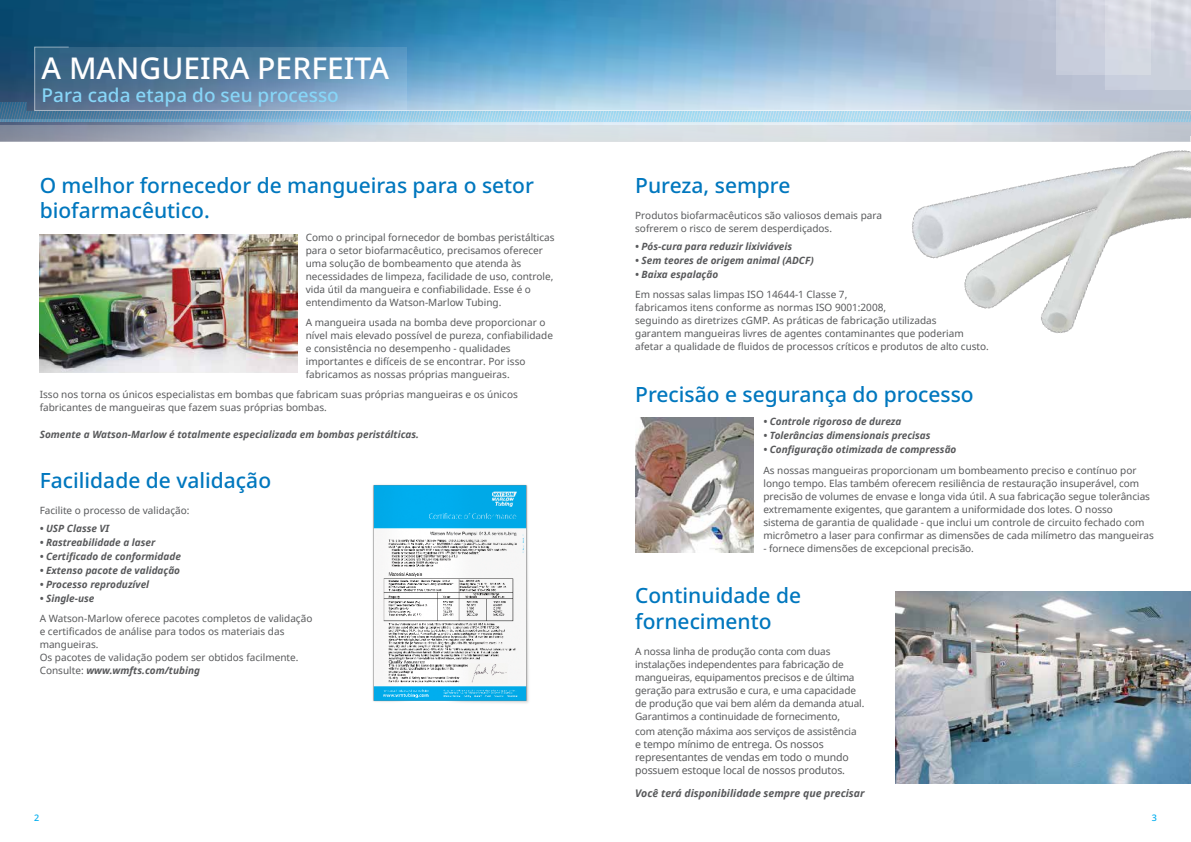
<style>
.page{position:relative;width:1191px;height:842px;background:#fff}
.page>*{position:absolute;margin:0;border:0;box-sizing:border-box;transform-origin:0 0}
.t1{font:500 30px "Noto Sans";color:#fff}
.t2{font:500 21px/26.4px "Noto Sans";color:#0077be}
.t3{font:500 19px "Noto Sans";color:#87d6f8}
.t4{font:10.5px/13px "Noto Sans";letter-spacing:-.015em;color:#58595b}
.t5{font:italic 700 10.5px "Noto Sans";color:#58595b}
.t6{font:10px/13px "Noto Sans";color:#58595b}
.t7{font:italic 700 10px "Noto Sans";color:#58595b}
.t8{font:500 9px "Noto Sans";color:#00aeef}
.s1{font-weight:700;font-style:italic}
</style>
<div class="page">
<img style="left:0;top:0;width:1191px;height:125px">
<svg style="left:0;top:125px;width:1191px;height:17px;background:#c5ccd5"></svg>
<svg style="left:0;top:102px;width:1191px;height:17px;background:#91bdd7"></svg>
<hr style="left:0;top:119px;width:1191px;height:3px;background:#9ddcf9">
<svg style="left:34px;top:46px;width:1157px;height:65px;background:#88adca"></svg>
<div style="left:1056px;top:0;width:49px;height:74px;background:#c9cfdc"></div>
<img style="left:1105px;top:0;width:86px;height:90px">
<img style="left:40px;top:235px;width:257px;height:138px">
<img style="left:635px;top:418px;width:118px;height:135px">
<img style="left:895px;top:591px;width:296px;height:193px">
<img style="left:889px;top:135px;width:302px;height:198px">
<img style="left:373px;top:484px;width:156px;height:219px">
<h1 class="t1" style="left:42px;top:47px;width:349px">A MANGUEIRA PERFEITA</h1>
<h3 class="t3" style="left:42px;top:82px;width:299px">Para cada etapa do seu processo</h3>
<h2 class="t2" style="left:40px;top:173px;width:496px;line-height:25.2px">O melhor fornecedor de mangueiras para o setor biofarmacêutico.</h2>
<p class="t6" style="left:306px;top:230px;width:250px">Como o principal fornecedor de bombas peristálticas para o setor biofarmacêutico, precisamos oferecer uma solução de bombeamento que atenda às necessidades de limpeza, facilidade de uso, controle, vida útil da mangueira e confiabilidade. Esse é o entendimento da Watson-Marlow Tubing.</p>
<p class="t6" style="left:306px;top:315px;width:249px">A mangueira usada na bomba deve proporcionar o nível mais elevado possível de pureza, confiabilidade e consistência no desempenho - qualidades importantes e difíceis de se encontrar. Por isso fabricamos as nossas próprias mangueiras.</p>
<p class="t6" style="left:40px;top:387px;width:479px">Isso nos torna os únicos especialistas em bombas que fabricam suas próprias mangueiras e os únicos fabricantes de mangueiras que fazem suas próprias bombas.</p>
<p class="t7" style="left:40px;top:427px;width:381px">Somente a Watson-Marlow é totalmente especializada em bombas peristálticas.</p>
<h2 class="t2" style="left:40px;top:468px;width:233px">Facilidade de validação</h2>
<p class="t6" style="left:40px;top:504px;width:151px">Facilite o processo de validação:</p>
<p class="t7" style="left:40px;top:521px;width:71px">• USP Classe VI</p>
<p class="t7" style="left:40px;top:535px;width:117px">• Rastreabilidade a laser</p>
<p class="t7" style="left:40px;top:549px;width:143px">• Certificado de conformidade</p>
<p class="t7" style="left:40px;top:563px;width:142px">• Extenso pacote de validação</p>
<p class="t7" style="left:40px;top:577px;width:111px">• Processo reproduzível</p>
<p class="t7" style="left:40px;top:591px;width:56px">• Single-use</p>
<p class="t6" style="left:40px;top:612px;width:274px">A Watson-Marlow oferece pacotes completos de validação e certificados de análise para todos os materiais das mangueiras.<br>Os pacotes de validação podem ser obtidos facilmente.<br>Consulte: <span class="s1">www.wmfts.com/tubing</span></p>
<h2 class="t2" style="left:635px;top:172px;width:157px">Pureza, sempre</h2>
<p class="t6" style="left:635px;top:208px;width:248px">Produtos biofarmacêuticos são valiosos demais para sofrerem o risco de serem desperdiçados.</p>
<p class="t7" style="left:635px;top:239px;width:158px">• Pós-cura para reduzir lixiviáveis</p>
<p class="t7" style="left:635px;top:253px;width:180px">• Sem teores de origem animal (ADCF)</p>
<p class="t7" style="left:635px;top:267px;width:85px">• Baixa espalação</p>
<p class="t6" style="left:635px;top:287px;width:355px">Em nossas salas limpas ISO 14644-1 Classe 7,<br>fabricamos itens conforme as normas ISO 9001:2008,<br>seguindo as diretrizes cGMP. As práticas de fabricação utilizadas<br>garantem mangueiras livres de agentes contaminantes que poderiam afetar a qualidade de fluidos de processos críticos e produtos de alto custo.</p>
<h2 class="t2" style="left:635px;top:381px;width:340px">Precisão e segurança do processo</h2>
<p class="t7" style="left:763px;top:414px;width:139px">• Controle rigoroso de dureza</p>
<p class="t7" style="left:763px;top:428px;width:169px">• Tolerâncias dimensionais precisas</p>
<p class="t7" style="left:763px;top:442px;width:194px">• Configuração otimizada de compressão</p>
<p class="t6" style="left:763px;top:463px;width:392px">As nossas mangueiras proporcionam um bombeamento preciso e contínuo por longo tempo. Elas também oferecem resiliência de restauração insuperável, com precisão de volumes de envase e longa vida útil. A sua fabricação segue tolerâncias extremamente exigentes, que garantem a uniformidade dos lotes. O nosso<br>sistema de garantia de qualidade - que inclui um controle de circuito fechado com micrômetro a laser para confirmar as dimensões de cada milímetro das mangueiras</p>
<p class="t6" style="left:763px;top:541px;width:212px">- fornece dimensões de excepcional precisão.</p>
<h2 class="t2" style="left:635px;top:582px;width:167px">Continuidade de fornecimento</h2>
<p class="t6" style="left:635px;top:645px;width:231px">A nossa linha de produção conta com duas instalações independentes para fabricação de mangueiras, equipamentos precisos e de última geração para extrusão e cura, e uma capacidade de produção que vai bem além da demanda atual.<br>Garantimos a continuidade de fornecimento,</p>
<p class="t6" style="left:635px;top:724px;width:223px">com atenção máxima aos serviços de assistência</p>
<p class="t4" style="left:635px;top:737px;width:215px">e tempo mínimo de entrega. Os nossos representantes de vendas em todo o mundo possuem estoque local de nossos produtos.</p>
<p class="t5" style="left:635px;top:785px;width:231px">Você terá disponibilidade sempre que precisar</p>
<p class="t8" style="left:34px;top:811px;width:7px">2</p>
<p class="t8" style="left:1151px;top:811px;width:7px">3</p>
</div>
